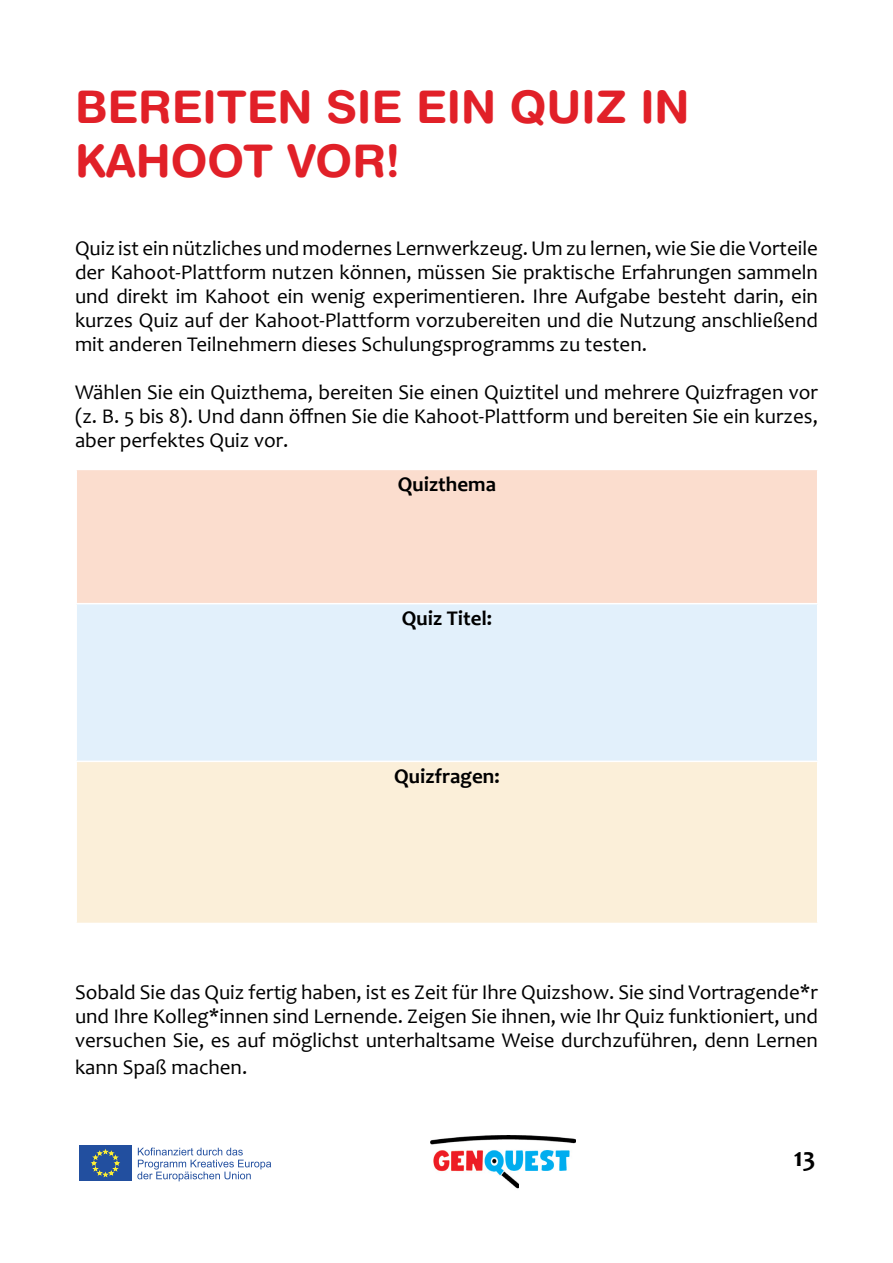
<style>
.page{position:relative;width:893px;height:1263px;background:#fff}
.page>*{position:absolute;margin:0;border:0;box-sizing:border-box;transform-origin:0 0}
.t1{font:700 45px/54px "Helvetica Rounded";color:#e12028}
.t2{font:700 27px "Candara";color:#000}
.t3{font:21px/24px "Candara";color:#000;text-align:justify}
.t4{font:700 21px "Candara";color:#000}
</style>
<div class="page">
<div style="left:79px;top:1145px;width:53px;height:36px;background:#224f9f"></div>
<svg style="left:91px;top:1149px;width:28px;height:28px"></svg>
<svg style="left:137px;top:1147px;width:134px;height:34px"></svg>
<img style="left:430px;top:1135px;width:145px;height:54px">
<div style="left:520px;top:1172px;width:54px;height:18px;background:#fff"></div>
<div style="left:76px;top:469px;width:742px;height:135px;background:#fbddce"></div>
<div style="left:76px;top:604px;width:742px;height:157px;background:#e2f0fb"></div>
<div style="left:76px;top:761px;width:742px;height:162px;background:#fbefd9"></div>
<hr style="left:75px;top:469px;width:743px;height:1px;background:#fff">
<hr style="left:75px;top:470px;width:2px;height:133px;background:#fff">
<hr style="left:817px;top:470px;width:1px;height:133px;background:#fff">
<hr style="left:75px;top:603px;width:743px;height:1px;background:#fff">
<hr style="left:75px;top:604px;width:2px;height:157px;background:#fff">
<hr style="left:817px;top:604px;width:1px;height:157px;background:#fff">
<hr style="left:75px;top:761px;width:743px;height:1px;background:#fff">
<hr style="left:75px;top:762px;width:2px;height:161px;background:#fff">
<hr style="left:817px;top:762px;width:1px;height:161px;background:#fff">
<h1 class="t1" style="left:75px;top:79px;width:616px">BEREITEN SIE EIN QUIZ IN<br>KAHOOT VOR!</h1>
<p class="t3" style="left:75px;top:236px;width:744px">Quiz ist ein nützliches und modernes Lernwerkzeug. Um zu lernen, wie Sie die Vorteile der Kahoot-Plattform nutzen können, müssen Sie praktische Erfahrungen sammeln und direkt im Kahoot ein wenig experimentieren. Ihre Aufgabe besteht darin, ein kurzes Quiz auf der Kahoot-Plattform vorzubereiten und die Nutzung anschließend mit anderen Teilnehmern dieses Schulungsprogramms zu testen.</p>
<p class="t3" style="left:75px;top:380px;width:744px">Wählen Sie ein Quizthema, bereiten Sie einen Quiztitel und mehrere Quizfragen vor (z. B. 5 bis 8). Und dann öffnen Sie die Kahoot-Plattform und bereiten Sie ein kurzes, aber perfektes Quiz vor.</p>
<p class="t4" style="left:398px;top:471px;width:100px">Quizthema</p>
<p class="t4" style="left:402px;top:605px;width:92px">Quiz Titel:</p>
<p class="t4" style="left:394px;top:762px;width:107px">Quizfragen:</p>
<p class="t3" style="left:75px;top:980px;width:744px">Sobald Sie das Quiz fertig haben, ist es Zeit für Ihre Quizshow. Sie sind Vortragende*r und Ihre Kolleg*innen sind Lernende. Zeigen Sie ihnen, wie Ihr Quiz funktioniert, und versuchen Sie, es auf möglichst unterhaltsame Weise durchzuführen, denn Lernen</p>
<p class="t3" style="left:75px;top:1055px;width:174px">kann Spaß machen.</p>
<p class="t2" style="left:794px;top:1140px;width:23px">13</p>
</div>
